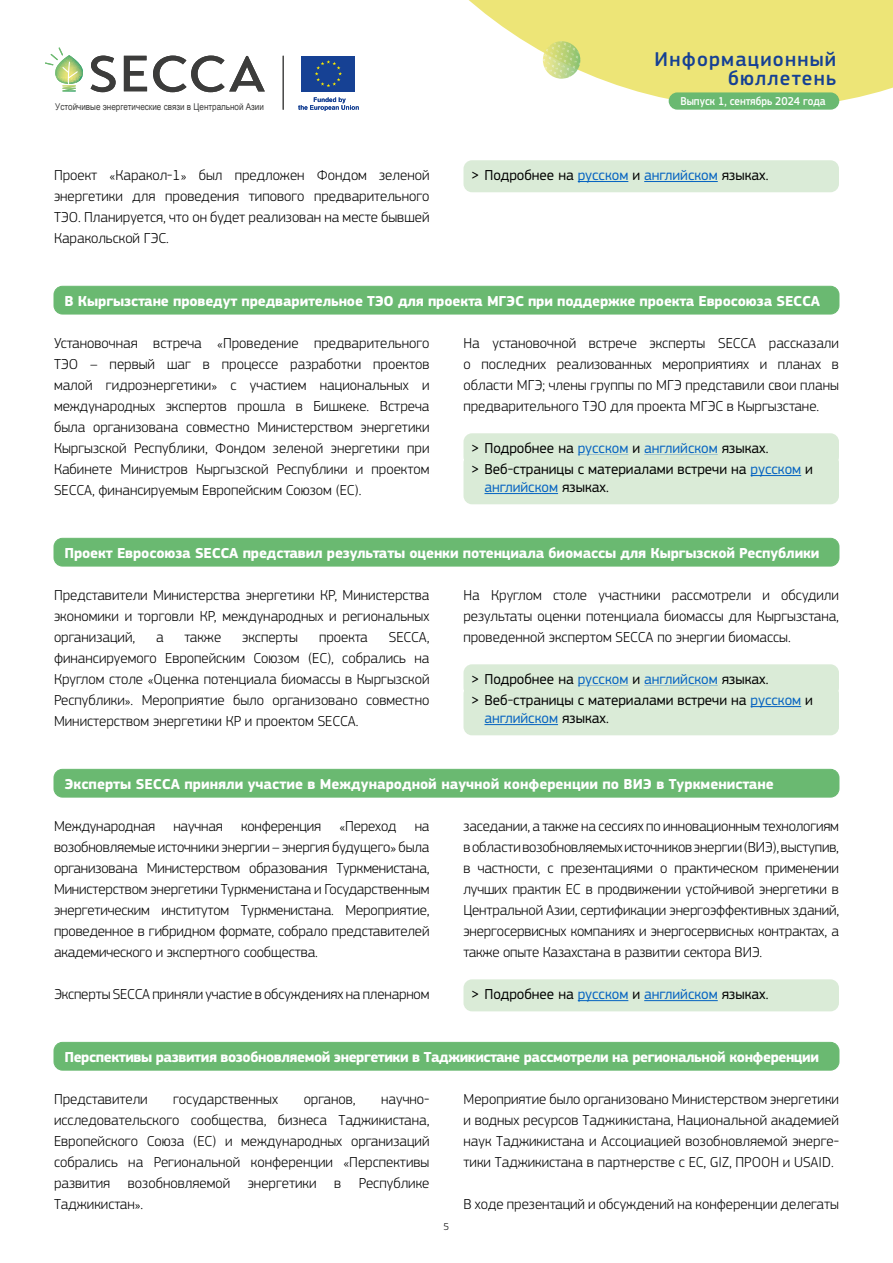
<style>
.page{position:relative;width:893px;height:1263px;background:#fff}
.page>*{position:absolute;margin:0;border:0;box-sizing:border-box;transform-origin:0 0}
.t1{font:500 20.85px/19.2px "EC Square Sans Pro";letter-spacing:.06em;color:#164194;text-align:right}
.t2{font:300 15px/21px "EC Square Sans Pro";color:#000;text-align:justify}
.t3{font:15px/18px "EC Square Sans Pro";color:#000}
.Bold_Vert{font:700 15px "EC Square Sans Pro";letter-spacing:-.01em;color:#fff}
.Bold_Vert-2{font:700 15px "EC Square Sans Pro";letter-spacing:-.03em;color:#fff}
.t4{font:500 11.85px "EC Square Sans Pro";color:#fff;scale:.91 1}
.t5{font:300 10.5px "EC Square Sans Pro";color:#000}
.t6{font:9.3px "Arial";color:#3c3c3b;scale:.87 1}
.s1{color:#0563c1}
</style>
<div class="page">
<svg style="left:469px;top:0;width:424px;height:108px;fill:#ede577"></svg>
<svg style="left:543px;top:41px;width:37px;height:38px"></svg>
<div style="left:669px;top:92px;width:170px;height:18px;background:#6ab971;border-radius:9px"></div>
<div style="left:301px;top:56px;width:54px;height:36px;background:#164194"></div>
<svg style="left:315px;top:60px;width:27px;height:27px"></svg>
<svg style="left:298px;top:97px;width:61px;height:14px"></svg>
<hr style="left:283px;top:56px;width:1px;height:54px;background:#3c3c3b">
<svg style="left:91px;top:56px;width:25px;height:36px"></svg>
<svg style="left:124px;top:56px;width:23px;height:35px"></svg>
<svg style="left:153px;top:56px;width:112px;height:36px"></svg>
<svg style="left:45px;top:47px;width:38px;height:44px"></svg>
<div style="left:463px;top:160px;width:376px;height:32px;background:#daebd7;border-radius:9px"></div>
<hr style="left:578px;top:181px;width:50px;height:1px;background:#0563c1">
<hr style="left:644px;top:181px;width:74px;height:1px;background:#0563c1">
<div style="left:54px;top:286px;width:785px;height:28px;background:#6ab971;border-radius:9px"></div>
<div style="left:54px;top:286px;width:785px;height:28px;border:1px solid #6ab971;border-radius:9px"></div>
<div style="left:463px;top:433px;width:376px;height:32px;background:#daebd7;border-radius:9px"></div>
<div style="left:463px;top:454px;width:376px;height:50px;background:#daebd7;border-radius:9px"></div>
<hr style="left:751px;top:475px;width:50px;height:1px;background:#0563c1">
<hr style="left:484px;top:493px;width:74px;height:1px;background:#0563c1">
<div style="left:54px;top:538px;width:785px;height:28px;background:#6ab971;border-radius:9px"></div>
<div style="left:54px;top:538px;width:785px;height:28px;border:1px solid #6ab971;border-radius:9px"></div>
<div style="left:463px;top:664px;width:376px;height:32px;background:#daebd7;border-radius:9px"></div>
<div style="left:463px;top:685px;width:376px;height:50px;background:#daebd7;border-radius:9px"></div>
<hr style="left:751px;top:706px;width:50px;height:1px;background:#0563c1">
<hr style="left:484px;top:724px;width:74px;height:1px;background:#0563c1">
<div style="left:54px;top:769px;width:785px;height:28px;background:#6ab971;border-radius:9px"></div>
<div style="left:54px;top:769px;width:785px;height:28px;border:1px solid #6ab971;border-radius:9px"></div>
<div style="left:463px;top:979px;width:376px;height:32px;background:#daebd7;border-radius:9px"></div>
<hr style="left:578px;top:1000px;width:50px;height:1px;background:#0563c1">
<hr style="left:644px;top:1000px;width:74px;height:1px;background:#0563c1">
<div style="left:54px;top:1042px;width:785px;height:28px;background:#6ab971;border-radius:9px"></div>
<div style="left:54px;top:1042px;width:785px;height:28px;border:1px solid #6ab971;border-radius:9px"></div>
<p class="t6" style="left:55px;top:100px;width:241px">Устойчивые энергетические связи в Центральной Азии</p>
<h1 class="t1" style="left:655px;top:50px;width:183px">Информационный бюллетень</h1>
<p class="t4" style="left:680px;top:94px;width:161px">Выпуск 1, сентябрь 2024 года</p>
<p class="t2" style="left:54px;top:164px;width:377px">Проект «Каракол-1» был предложен Фондом зеленой энергетики для проведения типового предварительного ТЭО. Планируется, что он будет реализован на месте бывшей Каракольской ГЭС.</p>
<p class="t3" style="left:471px;top:166px;width:299px">&gt; Подробнее на <span class="s1">русском</span> и <span class="s1">английском</span> языках.</p>
<p class="Bold_Vert" style="left:64px;top:292px;width:757px">В Кыргызстане проведут предварительное ТЭО для проекта МГЭС при поддержке проекта Евросоюза SECCA</p>
<p class="t2" style="left:54px;top:332px;width:377px">Установочная встреча «Проведение предварительного ТЭО – первый шаг в процессе разработки проектов малой гидроэнергетики» с участием национальных и международных экспертов прошла в Бишкеке. Встреча была организована совместно Министерством энергетики Кыргызской Республики, Фондом зеленой энергетики при Кабинете Министров Кыргызской Республики и проектом SECCA, финансируемым Европейским Союзом (ЕС).</p>
<p class="t2" style="left:463px;top:332px;width:377px">На установочной встрече эксперты SECCA рассказали о последних реализованных мероприятиях и планах в области МГЭ; члены группы по МГЭ представили свои планы предварительного ТЭО для проекта МГЭС в Кыргызстане.</p>
<p class="t3" style="left:471px;top:439px;width:299px">&gt; Подробнее на <span class="s1">русском</span> и <span class="s1">английском</span> языках.</p>
<p class="t3" style="left:484px;top:460px;width:330px;text-indent:-14px">&gt; Веб-страницы с материалами встречи на <span class="s1">русском</span> и <span class="s1">английском</span> языках.</p>
<p class="Bold_Vert" style="left:64px;top:544px;width:756px">Проект Евросоюза SECCA представил результаты оценки потенциала биомассы для Кыргызской Республики</p>
<p class="t2" style="left:54px;top:584px;width:377px">Представители Министерства энергетики КР, Министерства экономики и торговли КР, международных и региональных организаций,</p>
<p class="t2" style="left:463px;top:584px;width:377px">На Круглом столе участники рассмотрели и обсудили результаты оценки потенциала биомассы для Кыргызстана, проведенной экспертом SECCA по энергии биомассы.</p>
<p class="t3" style="left:471px;top:670px;width:299px">&gt; Подробнее на <span class="s1">русском</span> и <span class="s1">английском</span> языках.</p>
<p class="t3" style="left:484px;top:691px;width:330px;text-indent:-14px">&gt; Веб-страницы с материалами встречи на <span class="s1">русском</span> и <span class="s1">английском</span> языках.</p>
<p class="t2" style="left:54px;top:626px;width:377px;text-indent:335px">SECCA, финансируемого Европейским Союзом (ЕС), собрались на Круглом столе «Оценка потенциала биомассы в Кыргызской Республики». Мероприятие было организовано совместно Министерством энергетики КР и проектом SECCA.</p>
<p class="t2" style="left:156px;top:626px;width:9px">а</p>
<p class="t2" style="left:184px;top:626px;width:38px">также</p>
<p class="t2" style="left:242px;top:626px;width:57px">эксперты</p>
<p class="t2" style="left:319px;top:626px;width:50px">проекта</p>
<p class="Bold_Vert" style="left:64px;top:775px;width:711px">Эксперты SECCA приняли участие в Международной научной конференции по ВИЭ в Туркменистане</p>
<p class="t2" style="left:54px;top:815px;width:377px">Международная научная конференция «Переход на возобновляемые источники энергии – энергия будущего» была организована Министерством образования Туркменистана, Министерством энергетики Туркменистана и Государственным энергетическим институтом Туркменистана. Мероприятие, проведенное в гибридном формате, собрало представителей академического и экспертного сообщества.</p>
<p class="t2" style="left:54px;top:983px;width:377px">Эксперты SECCA приняли участие в обсуждениях на пленарном</p>
<p class="t2" style="left:463px;top:815px;width:377px">заседании, а также на сессиях по инновационным технологиям в области возобновляемых источников энергии (ВИЭ), выступив, в частности, с презентациями о практическом применении лучших практик ЕС в продвижении устойчивой энергетики в Центральной Азии, сертификации энергоэффективных зданий, энергосервисных компаниях и энергосервисных контрактах, а также опыте Казахстана в развитии сектора ВИЭ.</p>
<p class="t3" style="left:471px;top:985px;width:299px">&gt; Подробнее на <span class="s1">русском</span> и <span class="s1">английском</span> языках.</p>
<p class="Bold_Vert-2" style="left:64px;top:1048px;width:756px">Перспективы развития возобновляемой энергетики в Таджикистане рассмотрели на региональной конференции</p>
<p class="t2" style="left:54px;top:1088px;width:95px">Представители</p>
<p class="t2" style="left:173px;top:1088px;width:106px">государственных</p>
<p class="t2" style="left:304px;top:1088px;width:53px">органов,</p>
<p class="t2" style="left:54px;top:1088px;width:377px;text-indent:327px">научно&shy;исследовательского сообщества, бизнеса Таджикистана, Европейского Союза (ЕС) и международных организаций собрались на Региональной конференции «Перспективы развития возобновляемой энергетики в Республике Таджикистан».</p>
<p class="t2" style="left:463px;top:1088px;width:377px">Мероприятие было организовано Министерством энергетики и водных ресурсов Таджикистана, Национальной академией наук Таджикистана и Ассоциацией возобновляемой энерге&shy;тики Таджикистана в партнерстве с ЕС, GIZ, ПРООН и USAID.</p>
<p class="t2" style="left:463px;top:1193px;width:377px">В ходе презентаций и обсуждений на конференции делегаты</p>
<p class="t5" style="left:444px;top:1220px;width:7px">5</p>
</div>
